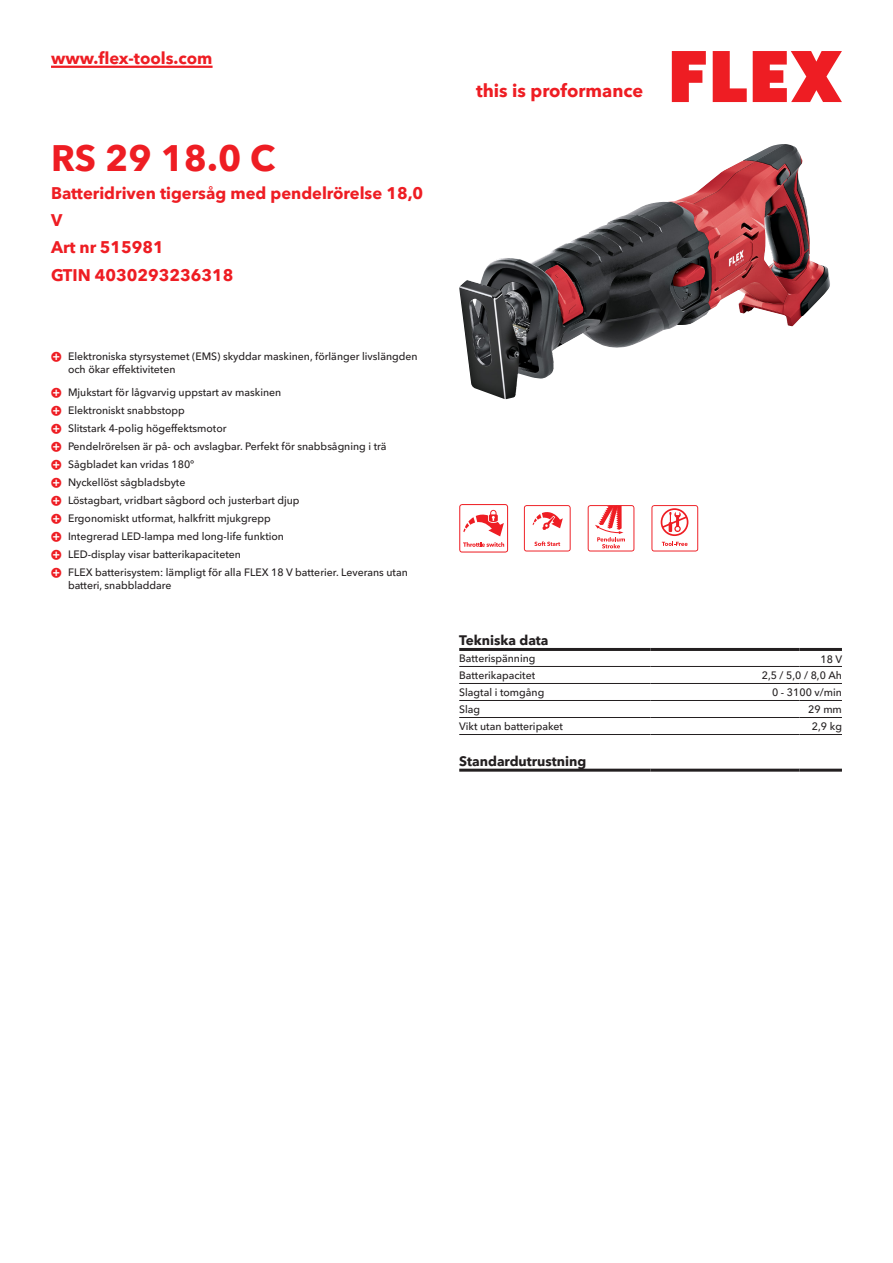
<style>
.page{position:relative;width:893px;height:1263px;background:#fff}
.page>*{position:absolute;margin:0;border:0;box-sizing:border-box;transform-origin:0 0}
.CB_AF_Product-name{font:700 36px "Avenir Next W1 G";color:#ee1d23}
.t1{font:700 18px "Avenir Next W1 G";color:#ee1d23}
.CB_AF_Product-short{font:700 16.5px/27px "Avenir Next W1 G";color:#ee1d23}
.CB_AF_Order-number{font:700 16.5px "Avenir Next W1 G";color:#ee1d23}
.CB_AF_Table-headline{font:700 13.5px "Avenir Next W1 G";color:#231f20}
.CB_AF_Table-specific{font:500 10.5px/12.6px "Avenir Next W1 G";color:#231f20}
</style>
<div class="page">
<svg style="left:672px;top:51px;width:34px;height:51px"></svg>
<svg style="left:713px;top:51px;width:34px;height:51px"></svg>
<svg style="left:753px;top:51px;width:89px;height:51px"></svg>
<hr style="left:51px;top:66px;width:162px;height:2px;background:#ee1d23">
<img style="left:459px;top:144px;width:371px;height:255px">
<hr style="left:459px;top:666px;width:192px;height:1px;background:#231f20">
<hr style="left:651px;top:666px;width:148px;height:1px;background:#231f20">
<hr style="left:799px;top:666px;width:43px;height:1px;background:#231f20">
<hr style="left:459px;top:683px;width:192px;height:1px;background:#231f20">
<hr style="left:651px;top:683px;width:148px;height:1px;background:#231f20">
<hr style="left:799px;top:683px;width:43px;height:1px;background:#231f20">
<hr style="left:459px;top:700px;width:192px;height:1px;background:#231f20">
<hr style="left:651px;top:700px;width:148px;height:1px;background:#231f20">
<hr style="left:799px;top:700px;width:43px;height:1px;background:#231f20">
<hr style="left:459px;top:717px;width:192px;height:1px;background:#231f20">
<hr style="left:651px;top:717px;width:148px;height:1px;background:#231f20">
<hr style="left:799px;top:717px;width:43px;height:1px;background:#231f20">
<hr style="left:459px;top:734px;width:192px;height:1px;background:#231f20">
<hr style="left:651px;top:734px;width:148px;height:1px;background:#231f20">
<hr style="left:799px;top:734px;width:43px;height:1px;background:#231f20">
<hr style="left:459px;top:648px;width:192px;height:3px;background:#231f20">
<hr style="left:651px;top:648px;width:148px;height:3px;background:#231f20">
<hr style="left:799px;top:648px;width:43px;height:3px;background:#231f20">
<hr style="left:459px;top:769px;width:192px;height:3px;background:#231f20">
<hr style="left:651px;top:769px;width:148px;height:3px;background:#231f20">
<hr style="left:799px;top:769px;width:43px;height:3px;background:#231f20">
<svg style="left:459px;top:504px;width:49px;height:48px"></svg>
<svg style="left:524px;top:505px;width:47px;height:46px"></svg>
<svg style="left:588px;top:505px;width:46px;height:46px"></svg>
<svg style="left:651px;top:505px;width:47px;height:46px"></svg>
<h3 class="CB_AF_Product-short" style="left:51px;top:43px;width:163px">www.flex-tools.com</h3>
<p class="CB_AF_Product-name" style="left:51px;top:130px;width:226px">RS 29 18.0 C</p>
<p class="CB_AF_Product-short" style="left:51px;top:178px;width:374px">Batteridriven tigersåg med pendelrörelse 18,0<br>V</p>
<p class="CB_AF_Order-number" style="left:51px;top:234px;width:114px">Art nr 515981</p>
<p class="CB_AF_Order-number" style="left:51px;top:262px;width:184px">GTIN 4030293236318</p>
<p class="CB_AF_Table-specific" style="left:68px;top:349px;width:351px">Elektroniska styrsystemet (EMS) skyddar maskinen, förlänger livslängden och ökar effektiviteten</p>
<p class="CB_AF_Table-specific" style="left:68px;top:385px;width:215px">Mjukstart för lågvarvig uppstart av maskinen</p>
<p class="CB_AF_Table-specific" style="left:68px;top:403px;width:118px">Elektroniskt snabbstopp</p>
<p class="CB_AF_Table-specific" style="left:68px;top:421px;width:160px">Slitstark 4-polig högeffektsmotor</p>
<p class="CB_AF_Table-specific" style="left:68px;top:439px;width:320px">Pendelrörelsen är på- och avslagbar. Perfekt för snabbsågning i trä</p>
<p class="CB_AF_Table-specific" style="left:68px;top:457px;width:128px">Sågbladet kan vridas 180°</p>
<p class="CB_AF_Table-specific" style="left:68px;top:475px;width:119px">Nyckellöst sågbladsbyte</p>
<p class="CB_AF_Table-specific" style="left:68px;top:493px;width:233px">Löstagbart, vridbart sågbord och justerbart djup</p>
<p class="CB_AF_Table-specific" style="left:68px;top:511px;width:204px">Ergonomiskt utformat, halkfritt mjukgrepp</p>
<p class="CB_AF_Table-specific" style="left:68px;top:529px;width:217px">Integrerad LED-lampa med long-life funktion</p>
<p class="CB_AF_Table-specific" style="left:68px;top:547px;width:174px">LED-display visar batterikapaciteten</p>
<p class="CB_AF_Table-specific" style="left:68px;top:565px;width:341px">FLEX batterisystem: lämpligt för alla FLEX 18 V batterier. Leverans utan batteri, snabbladdare</p>
<h2 class="t1" style="left:476px;top:77px;width:169px">this is proformance</h2>
<p class="CB_AF_Table-headline" style="left:459px;top:630px;width:91px">Tekniska data</p>
<p class="CB_AF_Table-specific" style="left:459px;top:651px;width:78px">Batterispänning</p>
<p class="CB_AF_Table-specific" style="left:820px;top:652px;width:23px">18 V</p>
<p class="CB_AF_Table-specific" style="left:459px;top:668px;width:77px">Batterikapacitet</p>
<p class="CB_AF_Table-specific" style="left:762px;top:668px;width:82px">2,5 / 5,0 / 8,0 Ah</p>
<p class="CB_AF_Table-specific" style="left:459px;top:685px;width:87px">Slagtal i tomgång</p>
<p class="CB_AF_Table-specific" style="left:772px;top:685px;width:71px">0 - 3100 v/min</p>
<p class="CB_AF_Table-specific" style="left:459px;top:702px;width:23px">Slag</p>
<p class="CB_AF_Table-specific" style="left:808px;top:702px;width:35px">29 mm</p>
<p class="CB_AF_Table-specific" style="left:459px;top:719px;width:105px">Vikt utan batteripaket</p>
<p class="CB_AF_Table-specific" style="left:812px;top:719px;width:32px">2,9 kg</p>
<p class="CB_AF_Table-headline" style="left:459px;top:750px;width:129px">Standardutrustning</p>
</div>
